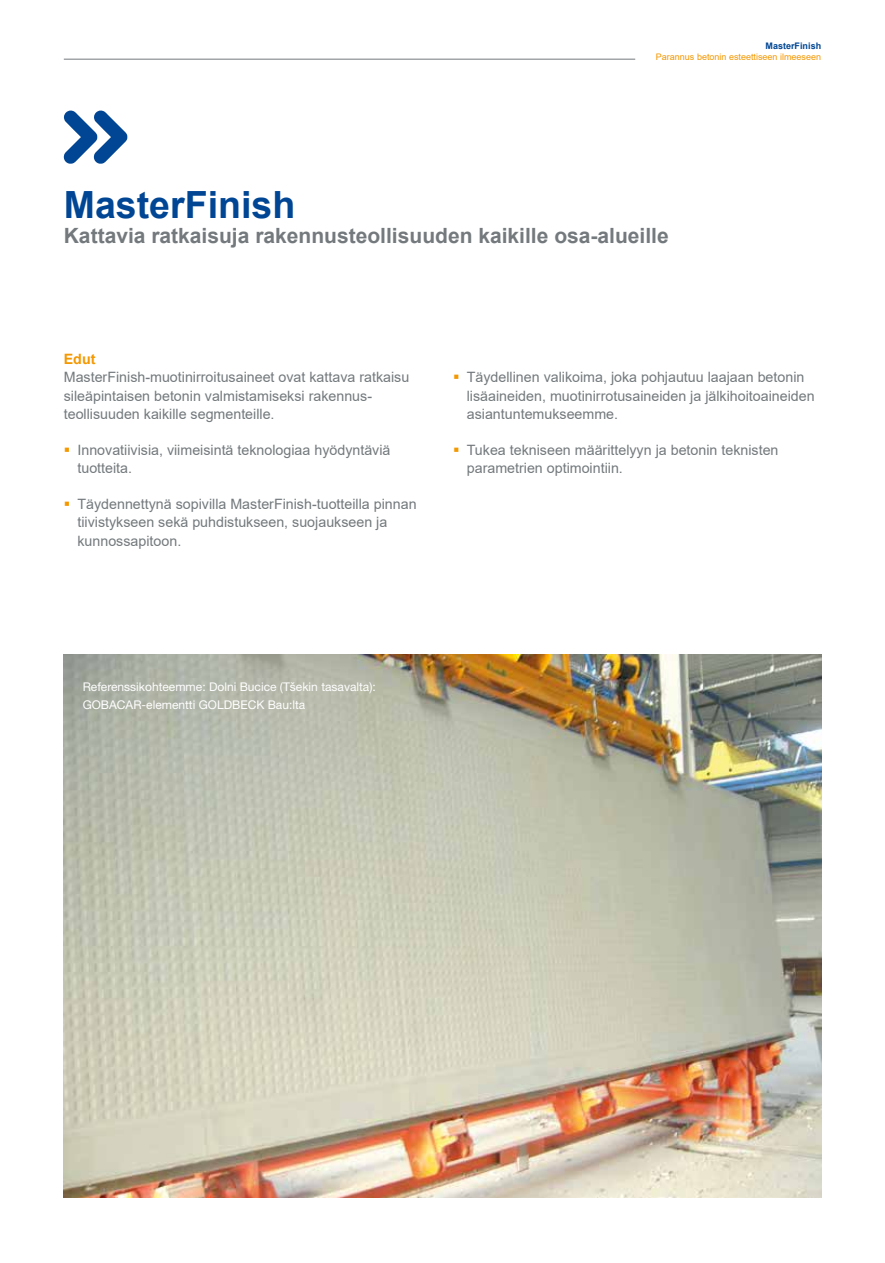
<style>
.page{position:relative;width:885px;height:1263px;background:#fff}
.page>*{position:absolute;margin:0;border:0;box-sizing:border-box;transform-origin:0 0}
.t1{font:700 37.5px "Arial";color:#014694}
.t2{font:700 21px "Arial";color:#73797c}
.t3{font:14.25px/18.1px "Arial";color:#73797c}
.t4{font:700 14.25px "Arial";color:#f49800}
.t5{font:12px/18.1px "Helvetica Neue";color:#fff}
.t6{font:9px "Arial";color:#f49800}
.t7{font:700 9px "Arial";color:#014694}
.s1{color:#f49800}
</style>
<div class="page">
<img style="left:64px;top:654px;width:757px;height:544px">
<svg style="left:64px;top:111px;width:63px;height:53px"></svg>
<hr style="left:64px;top:59px;width:571px;height:1px;background:#73797c">
<p class="t7" style="left:765px;top:39px;width:57px">MasterFinish</p>
<p class="t6" style="left:656px;top:50px;width:167px">Parannus betonin esteettiseen ilmeeseen</p>
<h1 class="t1" style="left:64px;top:178px;width:233px">MasterFinish</h1>
<h2 class="t2" style="left:64px;top:221px;width:606px">Kattavia ratkaisuja rakennusteollisuuden kaikille osa-alueille</h2>
<p class="t4" style="left:64px;top:349px;width:33px">Edut</p>
<p class="t3" style="left:64px;top:368px;width:347px">MasterFinish-muotinirroitusaineet ovat kattava ratkaisu sileäpintaisen betonin valmistamiseksi rakennus&shy;teollisuuden kaikille segmenteille.</p>
<p class="t3" style="left:77px;top:441px;width:314px;text-indent:-14px"><span class="s1">▪</span> Innovatiivisia, viimeisintä teknologiaa hyödyntäviä tuotteita.</p>
<p class="t3" style="left:77px;top:495px;width:340px;text-indent:-14px"><span class="s1">▪</span> Täydennettynä sopivilla MasterFinish-tuotteilla pinnan tiivistykseen sekä puhdistukseen, suojaukseen ja kunnossapitoon.</p>
<p class="t3" style="left:466px;top:368px;width:349px;text-indent:-14px"><span class="s1">▪</span> Täydellinen valikoima, joka pohjautuu laajaan betonin lisäaineiden, muotinirrotusaineiden ja jälkihoitoaineiden asiantuntemukseemme.</p>
<p class="t3" style="left:466px;top:441px;width:313px;text-indent:-14px"><span class="s1">▪</span> Tukea tekniseen määrittelyyn ja betonin teknisten parametrien optimointiin.</p>
<p class="t5" style="left:83px;top:677px;width:294px">Referenssikohteemme: Dolni Bucice (Tšekin tasavalta):<br>GOBACAR-elementti GOLDBECK Bau:lta</p>
</div>
